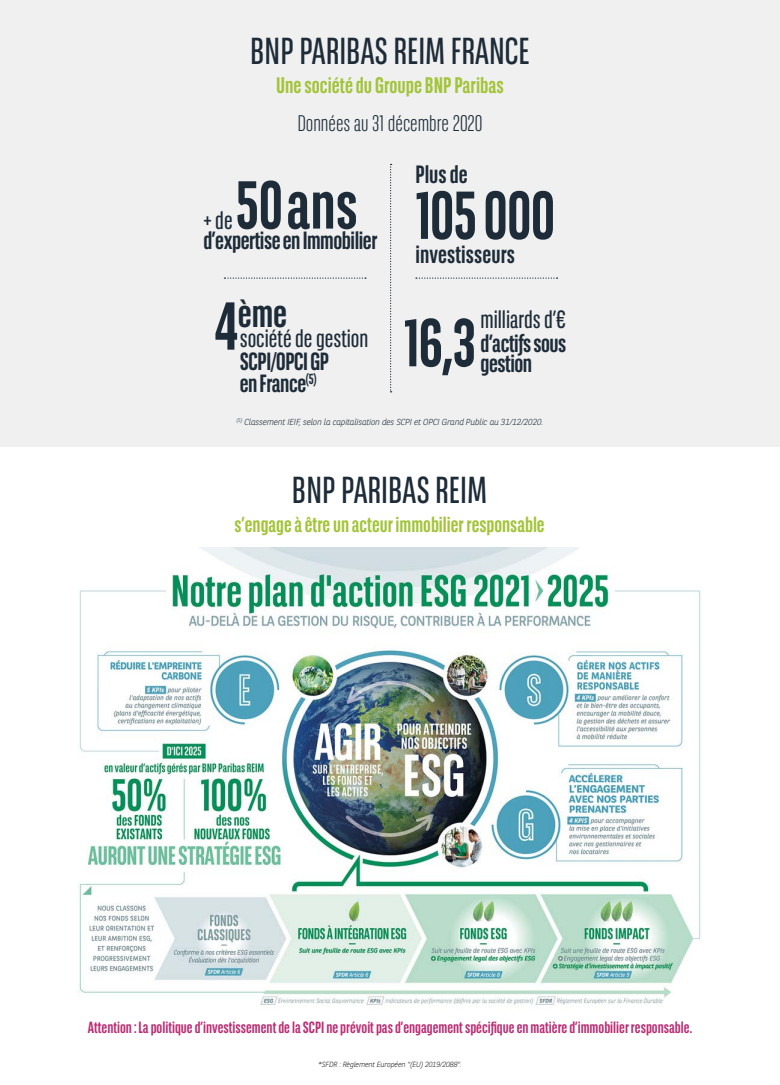
<style>
.page{position:relative;width:780px;height:1085px;background:#fff}
.page>*{position:absolute;margin:0;border:0;box-sizing:border-box;transform-origin:0 0}
.t1{font:700 67.5px "BNPP Sans Condensed";color:#1d2c38}
.t2{font:700 39.38px "BNPP Sans Condensed";color:#1d2c38}
.Sous_titre_1{font:37.5px "BNPP Sans Condensed";color:#1d2c38}
.t3{font:25px "BNPP Sans Condensed";color:#1d2c38}
.t4{font:700 25px "BNPP Sans Condensed";color:#1d2c38}
.t5{font:700 24.88px/22.5px "BNPP Sans Condensed";letter-spacing:-.02em;color:#1d2c38}
.t6{font:700 24.88px "BNPP Sans Condensed";letter-spacing:.005em;color:#1d2c38}
.t7{font:700 22.5px "BNPP Sans Condensed";color:#a3c439}
.t8{font:300 22.5px "BNPP Sans Condensed";color:#1d2c38}
.t9{font:700 21.62px "BNPP Sans Condensed";color:#a3c439}
.t10{font:700 16.25px "BNPP Sans Condensed";color:#ba3075}
.t11{font:italic 300 8.75px "BNPP Sans";letter-spacing:-.03em;color:#1d2c38}
.t12{font:italic 300 7.5px "BNPP Sans";letter-spacing:-.03em;color:#231f20}
.s1{font-size:67.5px}
</style>
<div class="page">
<div style="left:0;top:0;width:780px;height:446px;background:#f0f0f0"></div>
<svg style="left:390px;top:164px;width:1px;height:228px"></svg>
<svg style="left:416px;top:277px;width:141px;height:2px"></svg>
<svg style="left:224px;top:277px;width:142px;height:2px"></svg>
<img style="left:78px;top:547px;width:624px;height:458px">
<p class="Sous_titre_1" style="left:250px;top:27px;width:281px">BNP PARIBAS REIM FRANCE</p>
<p class="t7" style="left:276px;top:72px;width:229px">Une société du Groupe BNP Paribas</p>
<p class="t8" style="left:297px;top:109px;width:187px">Données au 31 décembre 2020</p>
<p class="t1" style="left:236px;top:166px;width:124px">50ans</p>
<p class="t5" style="left:203px;top:229px;width:175px">d’expertise en Immobilier</p>
<p class="t3" style="left:203px;top:204px;width:31px">+ de</p>
<p class="t2" style="left:215px;top:290px;width:74px"><span class="s1">4</span>ème</p>
<p class="t3" style="left:240px;top:323px;width:130px">société de gestion</p>
<p class="t5" style="left:240px;top:350px;width:91px">SCPI/OPCI GP en France<sup>(5)</sup></p>
<p class="t4" style="left:415px;top:159px;width:54px">Plus de</p>
<p class="t1" style="left:415px;top:176px;width:141px">105 000</p>
<p class="t6" style="left:415px;top:240px;width:101px">investisseurs</p>
<p class="t3" style="left:480px;top:304px;width:87px">milliards d’€</p>
<p class="t1" style="left:403px;top:303px;width:73px">16,3</p>
<p class="t5" style="left:480px;top:334px;width:87px;line-height:20px">d’actifs sous gestion</p>
<p class="t11" style="left:236px;top:416px;width:308px"><sup>(5)</sup> Classement IEIF, selon la capitalisation des SCPI et OPCI Grand Public au 31/12/2020.</p>
<p class="Sous_titre_1" style="left:292px;top:466px;width:197px">BNP PARIBAS REIM</p>
<p class="t9" style="left:234px;top:511px;width:312px">s’engage à être un acteur immobilier responsable</p>
<p class="t10" style="left:88px;top:1017px;width:605px">Attention : La politique d’investissement de la SCPI ne prévoit pas d’engagement spécifique en matière d’immobilier responsable.</p>
<p class="t12" style="left:318px;top:1059px;width:145px">*SFDR : Règlement Européen "(EU) 2019/2088".</p>
</div>
